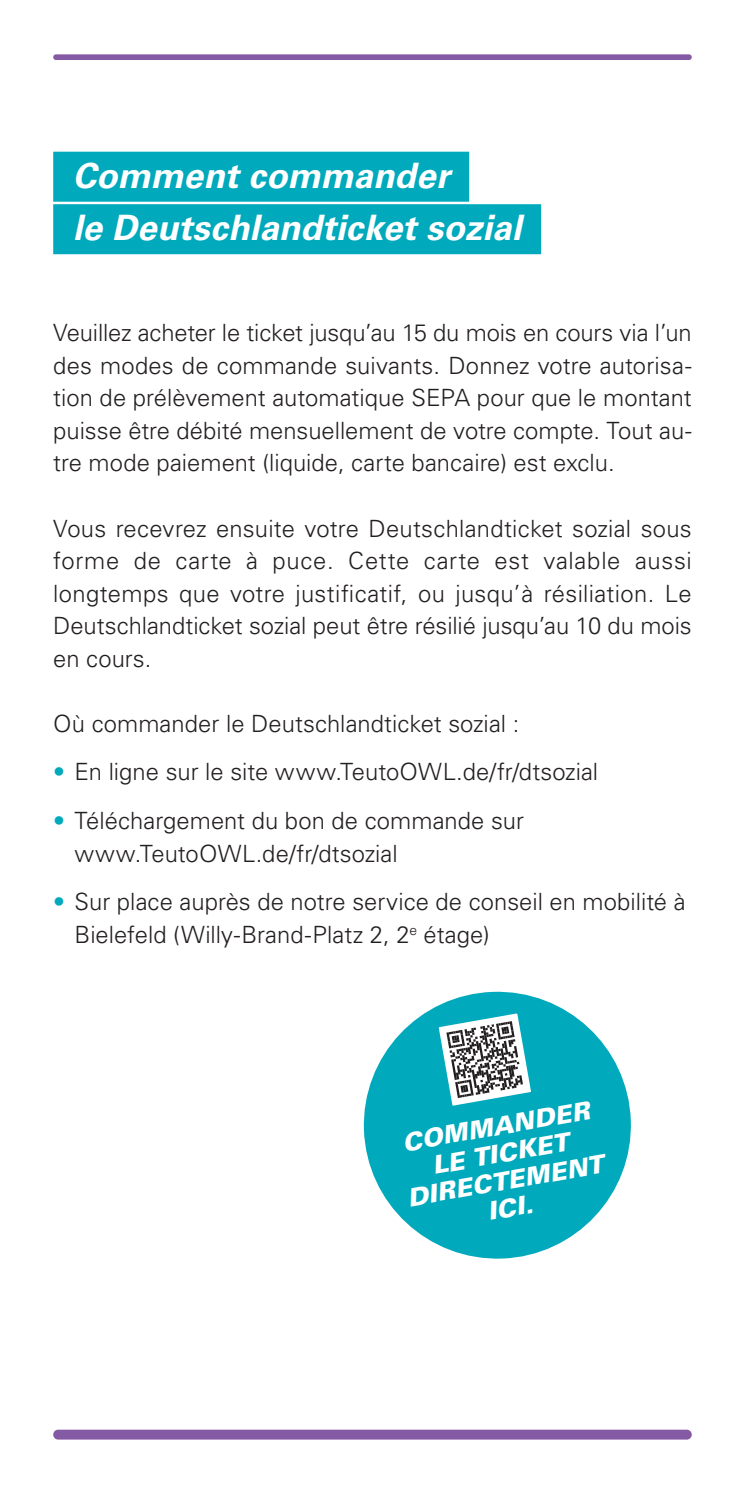
<style>
.page{position:relative;width:745px;height:1489px;background:#fff}
.page>*{position:absolute;margin:0;border:0;box-sizing:border-box;transform-origin:0 0}
.t1{font:italic 700 35px/52.5px "Univers LT Pro 65";letter-spacing:.005em;color:#fff}
.t2{font:italic 900 25px/27.5px "Univers LT Pro 75";color:#fff;text-align:center}
.t3{font:300 23.75px/32.5px "Univers LT Pro 45";color:#231f20;text-align:justify}
.s1{color:#00aabc}
</style>
<div class="page">
<div style="left:53px;top:54px;width:638px;height:6px;background:#845aa5;border-radius:3px"></div>
<div style="left:53px;top:1429px;width:638px;height:10px;background:#845aa5;border-radius:5px"></div>
<div style="left:53px;top:152px;width:416px;height:50px;background:#00aabc"></div>
<div style="left:53px;top:204px;width:487px;height:50px;background:#00aabc"></div>
<svg style="left:363px;top:991px;width:268px;height:268px;fill:#00aabc"></svg>
<svg style="left:429px;top:1004px;width:110px;height:110px"></svg>
<h1 class="t1" style="left:73px;top:148px;width:450px">Comment commander<br>le Deutschlandticket sozial</h1>
<p class="t3" style="left:53px;top:316px;width:639px">Veuillez acheter le ticket jusqu’au 15 du mois en cours via l’un des modes de commande suivants. Donnez votre autorisa&shy;tion de prélèvement automatique SEPA pour que le montant puisse être débité mensuellement de votre compte. Tout au&shy;tre mode paiement (liquide, carte bancaire) est exclu.</p>
<p class="t3" style="left:53px;top:511px;width:639px">Vous recevrez ensuite votre Deutschlandticket sozial sous forme de carte à puce. Cette carte est valable aussi longtemps que votre justificatif, ou jusqu’à résiliation. Le Deutschlandticket sozial peut être résilié jusqu’au 10 du mois en cours.</p>
<p class="t3" style="left:53px;top:706px;width:467px">Où commander le Deutschlandticket sozial :</p>
<p class="t3" style="left:53px;top:755px;width:546px"><span class="s1">•</span> En ligne sur le site www.TeutoOWL.de/fr/dtsozial</p>
<p class="t3" style="left:74px;top:803px;width:450px;text-indent:-21px"><span class="s1">•</span> Téléchargement du bon de commande sur www.TeutoOWL.de/fr/dtsozial</p>
<p class="t3" style="left:74px;top:885px;width:612px;text-indent:-21px"><span class="s1">•</span> Sur place auprès de notre service de conseil en mobilité à<br>Bielefeld (Willy-Brand-Platz 2, 2<sup>e</sup> étage)</p>
<p class="t2" style="left:395px;top:1129px;width:200px;rotate:-10deg">COMMANDER<br>LE TICKET<br>DIRECTEMENT<br>ICI.</p>
</div>
